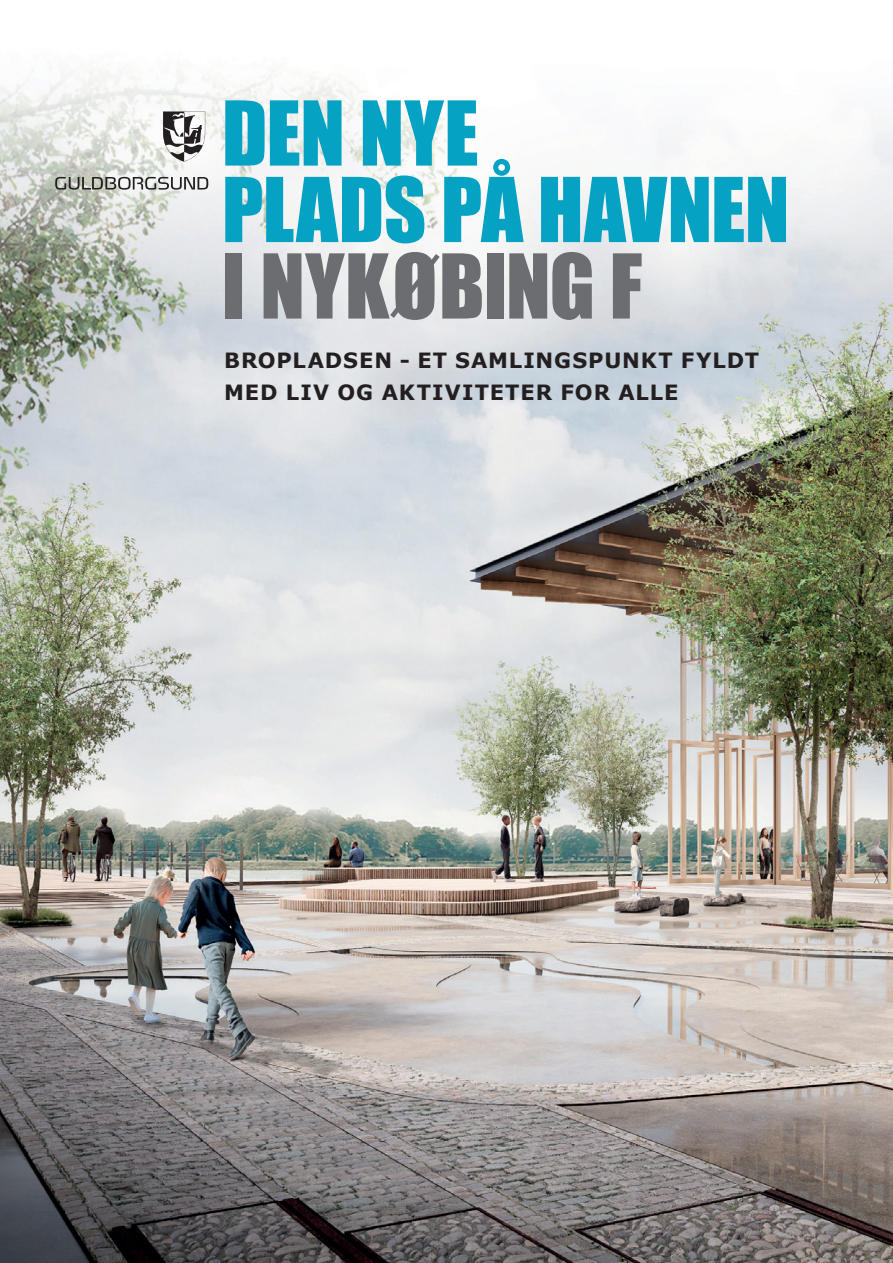
<style>
.page{position:relative;width:893px;height:1263px;background:#fff}
.page>*{position:absolute;margin:0;border:0;box-sizing:border-box;transform-origin:0 0}
.t1{font:82.5px/76.5px "Impact";letter-spacing:-.005em;color:#05a2c3}
.t2{font:82.5px "Impact";letter-spacing:.005em;color:#6c6d70}
.t3{font:700 21px/31.5px "Verdana";letter-spacing:.045em;color:#231f20}
</style>
<div class="page">
<img style="left:0;top:67px;width:893px;height:1196px">
<svg style="left:55px;top:177px;width:153px;height:13px"></svg>
<svg style="left:163px;top:112px;width:42px;height:50px"></svg>
<h1 class="t1" style="left:222px;top:93px;width:569px">DEN NYE<br>PLADS PÅ HAVNEN</h1>
<h1 class="t2" style="left:222px;top:222px;width:422px">I NYKØBING F</h1>
<p class="t3" style="left:224px;top:344px;width:536px">BROPLADSEN - ET SAMLINGSPUNKT FYLDT<br>MED LIV OG AKTIVITETER FOR ALLE</p>
</div>
